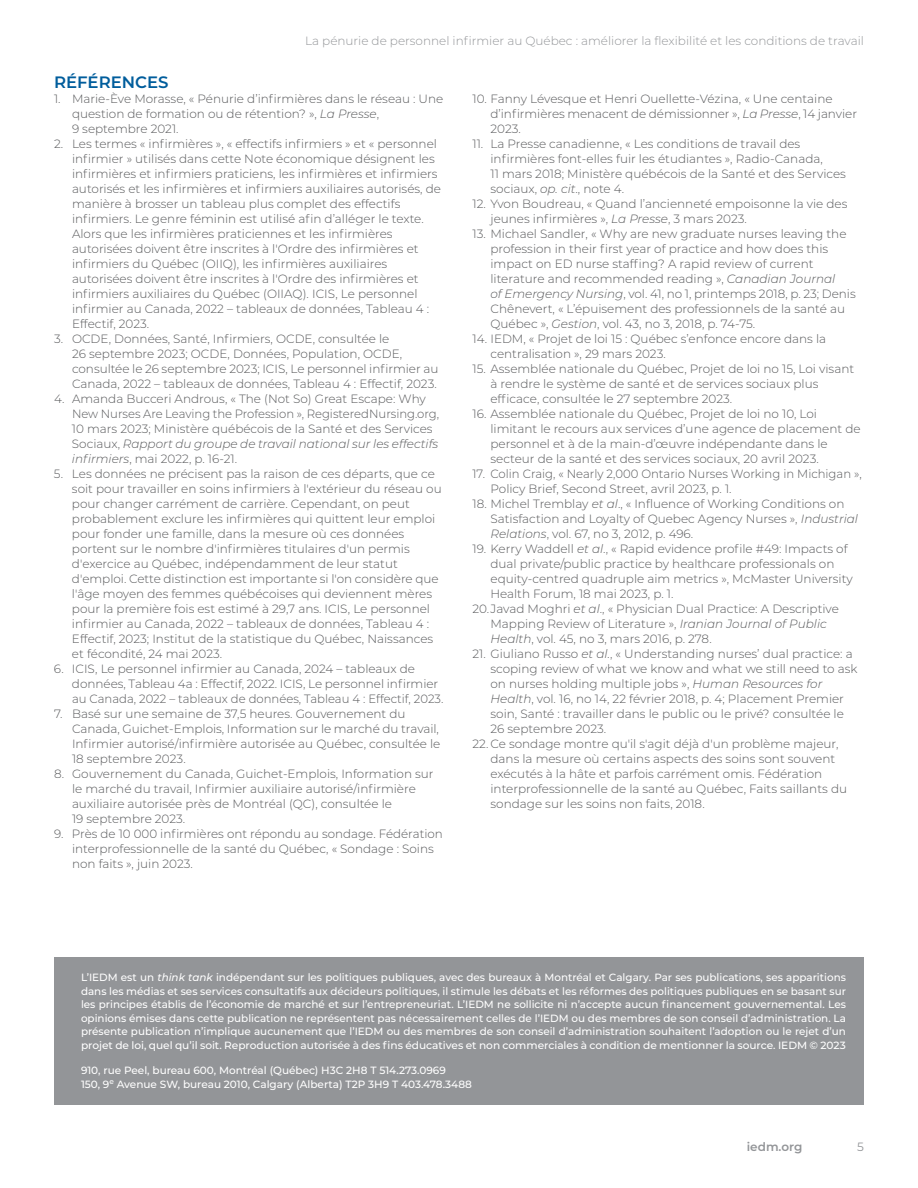
<style>
.page{position:relative;width:918px;height:1188px;background:#fff}
.page>*{position:absolute;margin:0;border:0;box-sizing:border-box;transform-origin:0 0}
.t1{font:600 16.5px "Montserrat";color:#005d9c}
.t2{font:300 12px/15px "Montserrat";color:#57585a}
.t3{font:300 12px "Montserrat";color:#939598}
.t4{font:600 12px "Montserrat";color:#939598}
.t5{font:12px "Montserrat";color:#939598}
.t6{font:500 10.5px/13.5px "Montserrat";color:#fff;text-align:justify}
.s1{font-style:italic}
</style>
<div class="page">
<div style="left:54px;top:957px;width:810px;height:148px;background:#939598"></div>
<p class="t3" style="left:305px;top:33px;width:560px">La pénurie de personnel infirmier au Québec : améliorer la flexibilité et les conditions de travail</p>
<h1 class="t1" style="left:54px;top:70px;width:116px">RÉFÉRENCES</h1>
<p class="t2" style="left:72px;top:91px;width:373px;text-indent:-18px">1. Marie-Ève Morasse, « Pénurie d’infirmières dans le réseau : Une question de formation ou de rétention? », <span class="s1">La Presse</span>,<br>9 septembre 2021.</p>
<p class="t2" style="left:72px;top:136px;width:370px;text-indent:-18px">2. Les termes « infirmières », « effectifs infirmiers » et « personnel infirmier » utilisés dans cette Note économique désignent les infirmières et infirmiers praticiens, les infirmières et infirmiers autorisés et les infirmières et infirmiers auxiliaires autorisés, de manière à brosser un tableau plus complet des effectifs infirmiers. Le genre féminin est utilisé afin d’alléger le texte.<br>Alors que les infirmières praticiennes et les infirmières autorisées doivent être inscrites à l'Ordre des infirmières et infirmiers du Québec (OIIQ), les infirmières auxiliaires autorisées doivent être inscrites à l'Ordre des infirmières et infirmiers auxiliaires du Québec (OIIAQ). ICIS, Le personnel infirmier au Canada, 2022 – tableaux de données, Tableau 4 :<br>Effectif, 2023.</p>
<p class="t2" style="left:72px;top:331px;width:368px;text-indent:-18px">3. OCDE, Données, Santé, Infirmiers, OCDE, consultée le<br>26 septembre 2023; OCDE, Données, Population, OCDE, consultée le 26 septembre 2023; ICIS, Le personnel infirmier au Canada, 2022 – tableaux de données, Tableau 4 : Effectif, 2023.</p>
<p class="t2" style="left:72px;top:391px;width:369px;text-indent:-18px">4. Amanda Bucceri Androus, « The (Not So) Great Escape: Why New Nurses Are Leaving the Profession », RegisteredNursing.org, 10 mars 2023; Ministère québécois de la Santé et des Services Sociaux, <span class="s1">Rapport du groupe de travail national sur les effectifs infirmiers</span>, mai 2022, p. 16-21.</p>
<p class="t2" style="left:72px;top:466px;width:371px;text-indent:-18px">5. Les données ne précisent pas la raison de ces départs, que ce soit pour travailler en soins infirmiers à l'extérieur du réseau ou pour changer carrément de carrière. Cependant, on peut probablement exclure les infirmières qui quittent leur emploi pour fonder une famille, dans la mesure où ces données portent sur le nombre d'infirmières titulaires d'un permis d'exercice au Québec, indépendamment de leur statut d'emploi. Cette distinction est importante si l'on considère que l'âge moyen des femmes québécoises qui deviennent mères pour la première fois est estimé à 29,7 ans. ICIS, Le personnel infirmier au Canada, 2022 – tableaux de données, Tableau 4 :<br>Effectif, 2023; Institut de la statistique du Québec, Naissances et fécondité, 24 mai 2023.</p>
<p class="t2" style="left:72px;top:661px;width:373px;text-indent:-18px">6. ICIS, Le personnel infirmier au Canada, 2024 – tableaux de données, Tableau 4a : Effectif, 2022. ICIS, Le personnel infirmier au Canada, 2022 – tableaux de données, Tableau 4 : Effectif, 2023.</p>
<p class="t2" style="left:72px;top:706px;width:370px;text-indent:-18px">7. Basé sur une semaine de 37,5 heures. Gouvernement du Canada, Guichet-Emplois, Information sur le marché du travail, Infirmier autorisé/infirmière autorisée au Québec, consultée le 18 septembre 2023.</p>
<p class="t2" style="left:72px;top:766px;width:363px;text-indent:-18px">8. Gouvernement du Canada, Guichet-Emplois, Information sur le marché du travail, Infirmier auxiliaire autorisé/infirmière auxiliaire autorisée près de Montréal (QC), consultée le<br>19 septembre 2023.</p>
<p class="t2" style="left:72px;top:826px;width:372px;text-indent:-18px">9. Près de 10 000 infirmières ont répondu au sondage. Fédération interprofessionnelle de la santé du Québec, « Sondage : Soins non faits », juin 2023.</p>
<p class="t2" style="left:491px;top:91px;width:368px;text-indent:-18px">10. Fanny Lévesque et Henri Ouellette-Vézina, « Une centaine d’infirmières menacent de démissionner », <span class="s1">La Presse</span>, 14 janvier<br>2023.</p>
<p class="t2" style="left:491px;top:136px;width:357px;text-indent:-18px">11. La Presse canadienne, « Les conditions de travail des infirmières font-elles fuir les étudiantes », Radio-Canada,<br>11 mars 2018; Ministère québécois de la Santé et des Services sociaux, <span class="s1">op. cit</span>., note 4.</p>
<p class="t2" style="left:491px;top:196px;width:358px;text-indent:-18px">12. Yvon Boudreau, « Quand l’ancienneté empoisonne la vie des jeunes infirmières », <span class="s1">La Presse</span>, 3 mars 2023.</p>
<p class="t2" style="left:491px;top:226px;width:367px;text-indent:-18px">13. Michael Sandler, « Why are new graduate nurses leaving the profession in their first year of practice and how does this impact on ED nurse staffing? A rapid review of current literature and recommended reading », <span class="s1">Canadian Journal<br>of Emergency Nursing</span>, vol. 41, no 1, printemps 2018, p. 23; Denis Chênevert, « L’épuisement des professionnels de la santé au Québec », <span class="s1">Gestion</span>, vol. 43, no 3, 2018, p. 74-75.</p>
<p class="t2" style="left:491px;top:331px;width:337px;text-indent:-18px">14. IEDM, « Projet de loi 15 : Québec s’enfonce encore dans la centralisation », 29 mars 2023.</p>
<p class="t2" style="left:491px;top:361px;width:365px;text-indent:-18px">15. Assemblée nationale du Québec, Projet de loi no 15, Loi visant à rendre le système de santé et de services sociaux plus efficace, consultée le 27 septembre 2023.</p>
<p class="t2" style="left:491px;top:406px;width:372px;text-indent:-18px">16. Assemblée nationale du Québec, Projet de loi no 10, Loi limitant le recours aux services d’une agence de placement de personnel et à de la main-d’œuvre indépendante dans le secteur de la santé et des services sociaux, 20 avril 2023.</p>
<p class="t2" style="left:491px;top:466px;width:373px;text-indent:-18px">17. Colin Craig, « Nearly 2,000 Ontario Nurses Working in Michigan »,<br>Policy Brief, Second Street, avril 2023, p. 1.</p>
<p class="t2" style="left:491px;top:496px;width:369px;text-indent:-18px">18. Michel Tremblay <span class="s1">et al</span>., « Influence of Working Conditions on<br>Satisfaction and Loyalty of Quebec Agency Nurses », <span class="s1">Industrial<br>Relations</span>, vol. 67, no 3, 2012, p. 496.</p>
<p class="t2" style="left:473px;top:541px;width:377px">19. Kerry Waddell <span class="s1">et al</span>., « Rapid evidence profile #49: Impacts of</p>
<p class="t2" style="left:491px;top:556px;width:345px">dual private/public practice by healthcare professionals on</p>
<p class="t2" style="left:491px;top:571px;width:364px">equity-centred quadruple aim metrics », McMaster University</p>
<p class="t2" style="left:491px;top:586px;width:184px">Health Forum, 18 mai 2023, p. 1.</p>
<p class="t2" style="left:473px;top:601px;width:368px">20.Javad Moghri <span class="s1">et al</span>., « Physician Dual Practice: A Descriptive</p>
<p class="t2" style="left:491px;top:616px;width:338px">Mapping Review of Literature », <span class="s1">Iranian Journal of Public</span></p>
<p class="t2" style="left:491px;top:631px;width:223px"><span class="s1">Health</span>, vol. 45, no 3, mars 2016, p. 278.</p>
<p class="t2" style="left:491px;top:646px;width:369px;text-indent:-18px">21. Giuliano Russo <span class="s1">et al.</span>, « Understanding nurses’ dual practice: a scoping review of what we know and what we still need to ask on nurses holding multiple jobs », <span class="s1">Human Resources for Health</span>, vol. 16, no 14, 22 février 2018, p. 4; Placement Premier soin, Santé : travailler dans le public ou le privé? consultée le 26 septembre 2023.</p>
<p class="t2" style="left:491px;top:736px;width:358px;text-indent:-18px">22. Ce sondage montre qu'il s'agit déjà d'un problème majeur, dans la mesure où certains aspects des soins sont souvent exécutés à la hâte et parfois carrément omis. Fédération interprofessionnelle de la santé au Québec, Faits saillants du sondage sur les soins non faits, 2018.</p>
<p class="t6" style="left:81px;top:970px;width:767px">L’IEDM est un <span class="s1">think tank</span> indépendant sur les politiques publiques, avec des bureaux à Montréal et Calgary. Par ses publications, ses apparitions dans les médias et ses services consultatifs aux décideurs politiques, il stimule les débats et les réformes des politiques publiques en se basant sur les principes établis de l’économie de marché et sur l’entrepreneuriat. L’IEDM ne sollicite ni n’accepte aucun financement gouvernemental. Les opinions émises dans cette publication ne représentent pas nécessairement celles de l’IEDM ou des membres de son conseil d’administration. La présente publication n’implique aucunement que l’IEDM ou des membres de son conseil d’administration souhaitent l’adoption ou le rejet d’un projet de loi, quel qu’il soit. Reproduction autorisée à des fins éducatives et non commerciales à condition de mentionner la source. IEDM © 2023</p>
<p class="t6" style="left:81px;top:1064px;width:392px">910, rue Peel, bureau 600, Montréal (Québec) H3C 2H8 T 514.273.0969<br>150, 9<sup>e</sup> Avenue SW, bureau 2010, Calgary (Alberta) T2P 3H9 T 403.478.3488</p>
<p class="t4" style="left:747px;top:1138px;width:57px">iedm.org</p>
<p class="t5" style="left:857px;top:1139px;width:8px">5</p>
</div>
